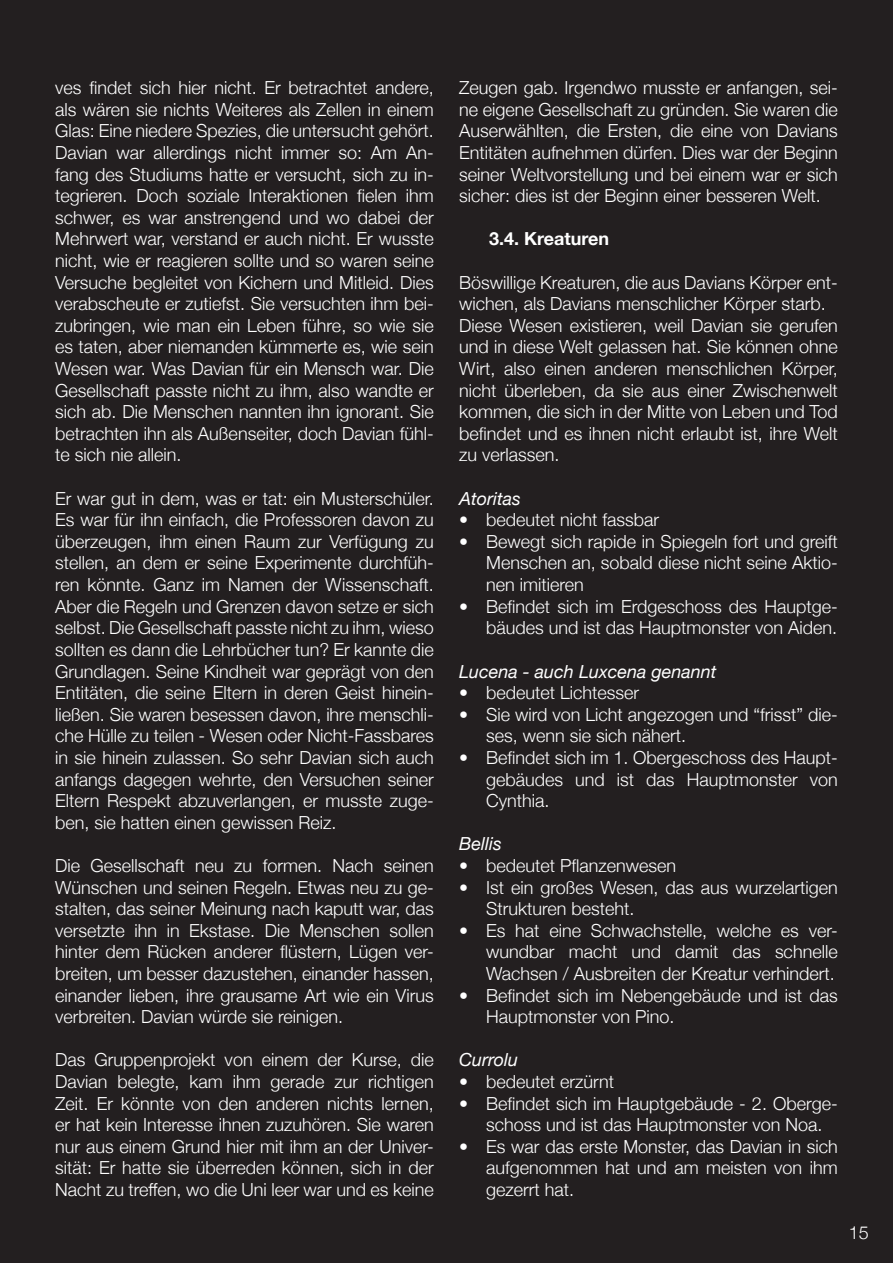
<style>
.page{position:relative;width:893px;height:1263px;background:#231f20}
.page>*{position:absolute;margin:0;border:0;box-sizing:border-box;transform-origin:0 0}
.t1{font:300 18px/21.6px "Helvetica Neue";color:#fff;text-align:justify}
.t2{font:italic 18px "Helvetica Neue";color:#fff}
.t3{font:700 18px "Helvetica Neue";color:#fff}
</style>
<div class="page">
<p class="t1" style="left:55px;top:76px;width:380px">ves findet sich hier nicht. Er betrachtet andere, als wären sie nichts Weiteres als Zellen in einem Glas: Eine niedere Spezies, die untersucht gehört.<br>Davian war allerdings nicht immer so: Am An&shy;fang des Studiums hatte er versucht, sich zu in&shy;tegrieren. Doch soziale Interaktionen fielen ihm schwer, es war anstrengend und wo dabei der Mehrwert war, verstand er auch nicht. Er wusste nicht, wie er reagieren sollte und so waren seine Versuche begleitet von Kichern und Mitleid. Dies verabscheute er zutiefst. Sie versuchten ihm bei&shy;zubringen, wie man ein Leben führe, so wie sie es taten, aber niemanden kümmerte es, wie sein Wesen war. Was Davian für ein Mensch war. Die Gesellschaft passte nicht zu ihm, also wandte er sich ab. Die Menschen nannten ihn ignorant. Sie betrachten ihn als Außenseiter, doch Davian fühl&shy;te sich nie allein.</p>
<p class="t1" style="left:55px;top:486px;width:380px">Er war gut in dem, was er tat: ein Musterschüler.<br>Es war für ihn einfach, die Professoren davon zu überzeugen, ihm einen Raum zur Verfügung zu stellen, an dem er seine Experimente durchfüh&shy;ren könnte. Ganz im Namen der Wissenschaft.<br>Aber die Regeln und Grenzen davon setze er sich selbst. Die Gesellschaft passte nicht zu ihm, wieso sollten es dann die Lehrbücher tun? Er kannte die Grundlagen. Seine Kindheit war geprägt von den Entitäten, die seine Eltern in deren Geist hinein&shy;ließen. Sie waren besessen davon, ihre menschli&shy;che Hülle zu teilen - Wesen oder Nicht-Fassbares in sie hinein zulassen. So sehr Davian sich auch anfangs dagegen wehrte, den Versuchen seiner Eltern Respekt abzuverlangen, er musste zuge&shy;ben, sie hatten einen gewissen Reiz.</p>
<p class="t1" style="left:55px;top:853px;width:380px">Die Gesellschaft neu zu formen. Nach seinen Wünschen und seinen Regeln. Etwas neu zu ge&shy;stalten, das seiner Meinung nach kaputt war, das versetzte ihn in Ekstase. Die Menschen sollen hinter dem Rücken anderer flüstern, Lügen ver&shy;breiten, um besser dazustehen, einander hassen, einander lieben, ihre grausame Art wie ein Virus verbreiten. Davian würde sie reinigen.</p>
<p class="t1" style="left:55px;top:1048px;width:380px">Das Gruppenprojekt von einem der Kurse, die Davian belegte, kam ihm gerade zur richtigen Zeit. Er könnte von den anderen nichts lernen, er hat kein Interesse ihnen zuzuhören. Sie waren nur aus einem Grund hier mit ihm an der Univer&shy;sität: Er hatte sie überreden können, sich in der Nacht zu treffen, wo die Uni leer war und es keine</p>
<p class="t1" style="left:459px;top:76px;width:380px">Zeugen gab. Irgendwo musste er anfangen, sei&shy;ne eigene Gesellschaft zu gründen. Sie waren die Auserwählten, die Ersten, die eine von Davians Entitäten aufnehmen dürfen. Dies war der Beginn seiner Weltvorstellung und bei einem war er sich sicher: dies ist der Beginn einer besseren Welt.</p>
<p class="t3" style="left:489px;top:225px;width:122px">3.4. Kreaturen</p>
<p class="t1" style="left:459px;top:270px;width:380px;text-align:left">Böswillige Kreaturen, die aus Davians Körper ent&shy;wichen, als Davians menschlicher Körper starb.<br>Diese Wesen existieren, weil Davian sie gerufen und in diese Welt gelassen hat. Sie können ohne Wirt, also einen anderen menschlichen Körper, nicht überleben, da sie aus einer Zwischenwelt kommen, die sich in der Mitte von Leben und Tod befindet und es ihnen nicht erlaubt ist, ihre Welt zu verlassen.</p>
<p class="t2" style="left:459px;top:485px;width:63px">Atoritas</p>
<p class="t1" style="left:459px;top:508px;width:202px">• bedeutet nicht fassbar</p>
<p class="t1" style="left:486px;top:529px;width:353px;text-indent:-27px">• Bewegt sich rapide in Spiegeln fort und greift Menschen an, sobald diese nicht seine Aktio&shy;nen imitieren</p>
<p class="t1" style="left:459px;top:594px;width:380px;text-align:right">• Befindet sich im Erdgeschoss des Hauptge&shy;bäudes und ist das Hauptmonster von Aiden.</p>
<p class="t2" style="left:459px;top:658px;width:259px">Lucena - auch Luxcena genannt</p>
<p class="t1" style="left:459px;top:681px;width:182px">• bedeutet Lichtesser</p>
<p class="t1" style="left:486px;top:702px;width:353px;text-indent:-27px">• Sie wird von Licht angezogen und “frisst” die&shy;ses, wenn sie sich nähert.</p>
<p class="t1" style="left:486px;top:745px;width:353px;text-indent:-27px">• Befindet sich im 1. Obergeschoss des Haupt&shy;gebäudes und ist das Hauptmonster von Cynthia.</p>
<p class="t2" style="left:459px;top:831px;width:44px">Bellis</p>
<p class="t1" style="left:459px;top:853px;width:219px">• bedeutet Pflanzenwesen</p>
<p class="t1" style="left:486px;top:875px;width:353px;text-indent:-27px">• Ist ein großes Wesen, das aus wurzelartigen<br>Strukturen besteht.</p>
<p class="t1" style="left:486px;top:918px;width:353px;text-indent:-27px">• Es hat eine Schwachstelle, welche es ver&shy;wundbar macht und damit das schnelle Wachsen / Ausbreiten der Kreatur verhindert.</p>
<p class="t1" style="left:486px;top:983px;width:353px;text-indent:-27px">• Befindet sich im Nebengebäude und ist das<br>Hauptmonster von Pino.</p>
<p class="t2" style="left:459px;top:1047px;width:61px">Currolu</p>
<p class="t1" style="left:459px;top:1069px;width:157px">• bedeutet erzürnt</p>
<p class="t1" style="left:486px;top:1091px;width:353px;text-indent:-27px">• Befindet sich im Hauptgebäude - 2. Oberge&shy;schoss und ist das Hauptmonster von Noa.</p>
<p class="t1" style="left:486px;top:1134px;width:353px;text-indent:-27px">• Es war das erste Monster, das Davian in sich aufgenommen hat und am meisten von ihm gezerrt hat.</p>
<p class="t1" style="left:849px;top:1221px;width:22px">15</p>
</div>
